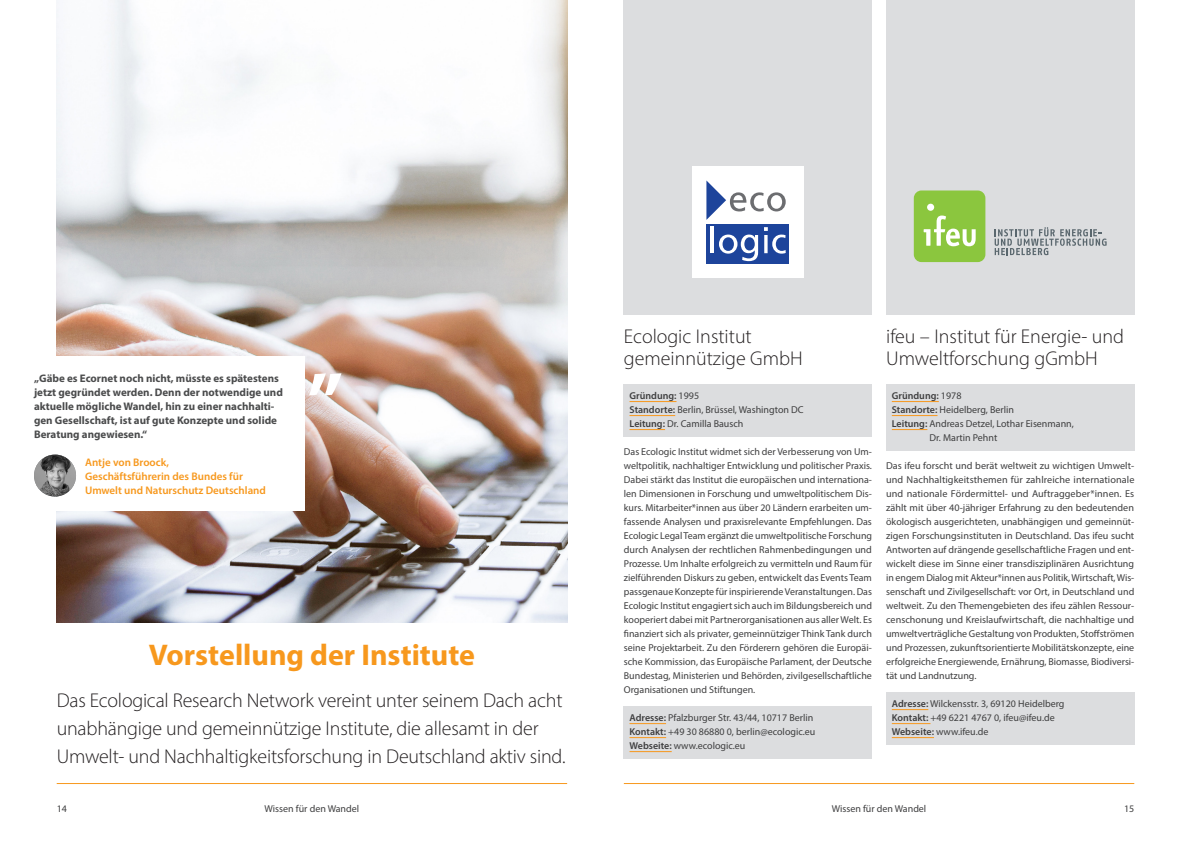
<style>
.page{position:relative;width:1191px;height:842px;background:#fff}
.page>*{position:absolute;margin:0;border:0;box-sizing:border-box;transform-origin:0 0}
.t1{font:700 30px "Myriad Pro";color:#f7981d}
.intro{font:300 20px/28px "Myriad Pro";letter-spacing:-.01em;color:#231f20}
.intituttitel{font:300 20px/22px "Myriad Pro";color:#231f20}
.zwischenhead{font:700 11px/14px "Myriad Pro";color:#4b4c4d}
.zwischenhead-2{font:600 11px/14px "Myriad Pro";color:#f7981d}
.copy{font:10px/14px "Myriad Pro";color:#3e3e3f;text-align:justify}
.infobox{font:10px/14px "Myriad Pro";color:#3e3e3f}
.copy-2{font:600 10px "Myriad Pro";color:#3e3e3f}
.infobox-2{font:600 10px "Myriad Pro";color:#3e3e3f}
.s1{font-weight:400}
.s2{font-weight:600}
</style>
<div class="page">
<div style="left:624px;top:384px;width:248px;height:53px;background:#dcdddf"></div>
<div style="left:886px;top:384px;width:248px;height:67px;background:#dcdddf"></div>
<div style="left:624px;top:706px;width:248px;height:53px;background:#dcdddf"></div>
<div style="left:886px;top:692px;width:248px;height:53px;background:#dcdddf"></div>
<hr style="left:629px;top:401px;width:47px;height:1px;background:#f7981d">
<hr style="left:629px;top:415px;width:46px;height:1px;background:#f7981d">
<hr style="left:629px;top:429px;width:36px;height:1px;background:#f7981d">
<hr style="left:629px;top:723px;width:37px;height:1px;background:#f7981d">
<hr style="left:629px;top:737px;width:37px;height:1px;background:#f7981d">
<hr style="left:629px;top:751px;width:42px;height:1px;background:#f7981d">
<hr style="left:891px;top:401px;width:47px;height:1px;background:#f7981d">
<hr style="left:891px;top:415px;width:46px;height:1px;background:#f7981d">
<hr style="left:891px;top:429px;width:36px;height:1px;background:#f7981d">
<hr style="left:891px;top:709px;width:37px;height:1px;background:#f7981d">
<hr style="left:891px;top:723px;width:39px;height:1px;background:#f7981d">
<hr style="left:891px;top:737px;width:43px;height:1px;background:#f7981d">
<div style="left:624px;top:0;width:248px;height:315px;background:#dcdddf"></div>
<img style="left:57px;top:0;width:510px;height:623px">
<div style="left:886px;top:0;width:248px;height:315px;background:#dcdddf"></div>
<div style="left:692px;top:166px;width:111px;height:111px;background:#fff"></div>
<div style="left:706px;top:224px;width:83px;height:39px;background:#1d449b"></div>
<hr style="left:710px;top:226px;width:4px;height:27px;background:#fff">
<svg style="left:719px;top:235px;width:39px;height:26px"></svg>
<svg style="left:764px;top:227px;width:21px;height:27px"></svg>
<svg style="left:706px;top:180px;width:79px;height:40px"></svg>
<svg style="left:994px;top:227px;width:112px;height:28px"></svg>
<div style="left:913px;top:190px;width:72px;height:72px;background:#8bc63e;border-radius:8px"></div>
<svg style="left:923px;top:216px;width:52px;height:30px"></svg>
<div style="left:927px;top:204px;width:7px;height:7px;background:#fff;border-radius:50%"></div>
<hr style="left:57px;top:783px;width:510px;height:1px;background:#f7981d">
<hr style="left:624px;top:783px;width:510px;height:1px;background:#f7981d">
<div style="left:34px;top:356px;width:271px;height:155px;background:#fff"></div>
<img style="left:34px;top:455px;width:42px;height:42px;border-radius:21px">
<svg style="left:309px;top:373px;width:32px;height:22px"></svg>
<p class="zwischenhead" style="left:34px;top:370px;width:250px">„Gäbe es Ecornet noch nicht, müsste es spätestens jetzt gegründet werden. Denn der notwendige und aktuelle mögliche Wandel, hin zu einer nachhalti&shy;gen Gesellschaft, ist auf gute Konzepte und solide Beratung angewiesen.“</p>
<p class="zwischenhead-2" style="left:85px;top:455px;width:182px">Antje von Broock,<br>Geschäftsführerin des Bundes für<br>Umwelt und Naturschutz Deutschland</p>
<p class="t1" style="left:149px;top:635px;width:328px">Vorstellung der Institute</p>
<p class="intro" style="left:57px;top:686px;width:510px">Das Ecological Research Network vereint unter seinem Dach acht unabhängige und gemeinnützige Institute, die allesamt in der<br>Umwelt- und Nachhaltigkeitsforschung in Deutschland aktiv sind.</p>
<p class="intituttitel" style="left:624px;top:325px;width:180px">Ecologic Institut gemeinnützige GmbH</p>
<p class="copy-2" style="left:629px;top:389px;width:71px">Gründung: <span class="s1">1995</span></p>
<p class="infobox" style="left:629px;top:402px;width:176px"><span class="s2">Standorte:</span> Berlin, Brüssel, Washington DC</p>
<p class="copy" style="left:629px;top:416px;width:115px"><span class="s2">Leitung:</span> Dr. Camilla Bausch</p>
<p class="copy" style="left:624px;top:444px;width:250px">Das Ecologic Institut widmet sich der Verbesserung von Um&shy;weltpolitik, nachhaltiger Entwicklung und politischer Praxis.<br>Dabei stärkt das Institut die europäischen und internationa&shy;len Dimensionen in Forschung und umweltpolitischem Dis&shy;kurs. Mitarbeiter*innen aus über 20 Ländern erarbeiten um&shy;fassende Analysen und praxisrelevante Empfehlungen. Das Ecologic Legal Team ergänzt die umweltpolitische Forschung durch Analysen der rechtlichen Rahmenbedingungen und Prozesse. Um Inhalte erfolgreich zu vermitteln und Raum für zielführenden Diskurs zu geben, entwickelt das Events Team passgenaue Konzepte für inspirierende Veranstaltungen. Das Ecologic Institut engagiert sich auch im Bildungsbereich und kooperiert dabei mit Partnerorganisationen aus aller Welt. Es finanziert sich als privater, gemeinnütziger Think Tank durch seine Projektarbeit. Zu den Förderern gehören die Europäi&shy;sche Kommission, das Europäische Parlament, der Deutsche Bundestag, Ministerien und Behörden, zivilgesellschaftliche Organisationen und Stiftungen.</p>
<p class="infobox" style="left:629px;top:710px;width:185px"><span class="s2">Adresse:</span> Pfalzburger Str. 43/44, 10717 Berlin</p>
<p class="infobox" style="left:629px;top:724px;width:187px"><span class="s2">Kontakt:</span> +49 30 86880 0, berlin@ecologic.eu</p>
<p class="infobox" style="left:629px;top:738px;width:117px"><span class="s2">Webseite:</span> www.ecologic.eu</p>
<p class="intituttitel" style="left:886px;top:325px;width:239px">ifeu – Institut für Energie- und<br>Umweltforschung gGmbH</p>
<p class="infobox-2" style="left:891px;top:389px;width:71px">Gründung: <span class="s1">1978</span></p>
<p class="infobox" style="left:891px;top:402px;width:124px"><span class="s2">Standorte:</span> Heidelberg, Berlin</p>
<p class="infobox" style="left:929px;top:416px;width:146px;text-indent:-38px"><span class="s2">Leitung:</span> Andreas Detzel, Lothar Eisenmann,<br>Dr. Martin Pehnt</p>
<p class="copy" style="left:886px;top:458px;width:250px">Das ifeu forscht und berät weltweit zu wichtigen Umwelt&shy;und Nachhaltigkeitsthemen für zahlreiche internationale und nationale Fördermittel- und Auftraggeber*innen. Es zählt mit über 40-jähriger Erfahrung zu den bedeutenden ökologisch ausgerichteten, unabhängigen und gemeinnüt&shy;zigen Forschungsinstituten in Deutschland. Das ifeu sucht Antworten auf drängende gesellschaftliche Fragen und ent&shy;wickelt diese im Sinne einer transdisziplinären Ausrichtung in engem Dialog mit Akteur*innen aus Politik, Wirtschaft, Wis&shy;senschaft und Zivilgesellschaft: vor Ort, in Deutschland und weltweit. Zu den Themengebieten des ifeu zählen Ressour&shy;censchonung und Kreislaufwirtschaft, die nachhaltige und umweltverträgliche Gestaltung von Produkten, Stoffströmen und Prozessen, zukunftsorientierte Mobilitätskonzepte, eine erfolgreiche Energiewende, Ernährung, Biomasse, Biodiversi&shy;tät und Landnutzung.</p>
<p class="infobox" style="left:891px;top:696px;width:174px"><span class="s2">Adresse:</span> Wilckensstr. 3, 69120 Heidelberg</p>
<p class="infobox" style="left:891px;top:710px;width:164px"><span class="s2">Kontakt:</span> +49 6221 4767 0, ifeu@ifeu.de</p>
<p class="infobox" style="left:891px;top:724px;width:98px"><span class="s2">Webseite:</span> www.ifeu.de</p>
<p class="copy" style="left:57px;top:802px;width:12px">14</p>
<p class="copy" style="left:265px;top:802px;width:96px">Wissen für den Wandel</p>
<p class="copy" style="left:831px;top:802px;width:96px">Wissen für den Wandel</p>
<p class="copy" style="left:1124px;top:802px;width:12px">15</p>
</div>
